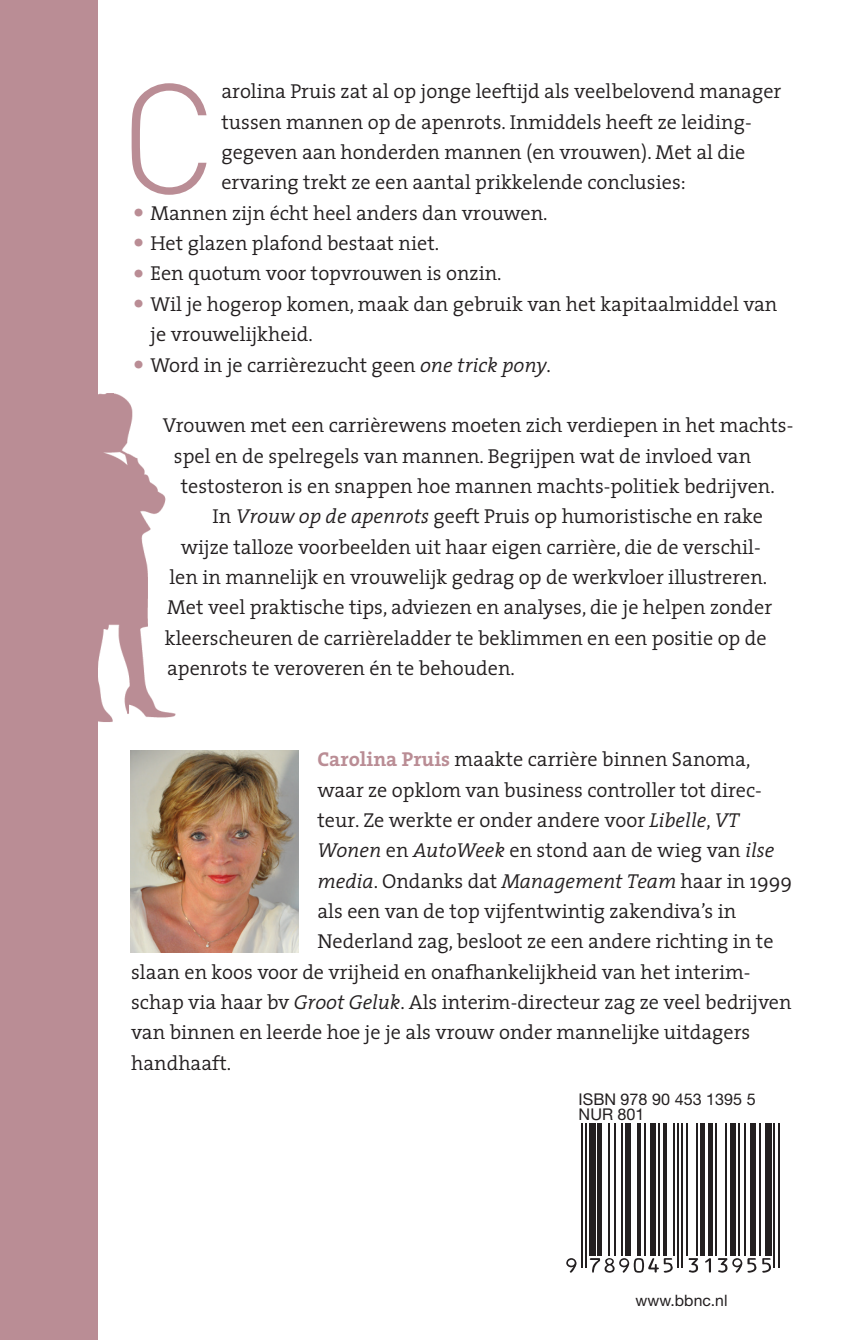
<style>
.page{position:relative;width:862px;height:1340px;background:#fff}
.page>*{position:absolute;margin:0;border:0;box-sizing:border-box;transform-origin:0 0}
.t1{font:300 153.9px "DIN Pro";color:#ba8d95}
.t2{font:300 20.25px/30.4px "The Serif";color:#231f20}
.t3{font:16.2px/14.6px "Helvetica Neue LT Std";color:#231f20}
.t4{font:15.75px "Helvetica Neue LT Std";color:#231f20}
.s1{font-size:36px;color:#ba8d95}
.s2{font-style:italic}
.s3{font-weight:700;color:#ba8d95}
</style>
<div class="page">
<img style="left:98px;top:393px;width:78px;height:329px">
<div style="left:0;top:1px;width:98px;height:1338px;background:#ba8d95"></div>
<img style="left:131px;top:750px;width:167px;height:202px">
<hr style="left:580px;top:1111px;width:2px;height:157px;background:#231f20">
<hr style="left:585px;top:1111px;width:1px;height:157px;background:#231f20">
<div style="left:589px;top:1111px;width:6px;height:144px;background:#231f20"></div>
<hr style="left:597px;top:1111px;width:4px;height:144px;background:#231f20">
<hr style="left:608px;top:1111px;width:1px;height:144px;background:#231f20">
<hr style="left:614px;top:1111px;width:2px;height:144px;background:#231f20">
<hr style="left:620px;top:1111px;width:2px;height:144px;background:#231f20">
<div style="left:624px;top:1111px;width:6px;height:144px;background:#231f20"></div>
<hr style="left:637px;top:1111px;width:4px;height:144px;background:#231f20">
<hr style="left:643px;top:1111px;width:2px;height:144px;background:#231f20">
<div style="left:649px;top:1111px;width:6px;height:144px;background:#231f20"></div>
<hr style="left:658px;top:1111px;width:2px;height:144px;background:#231f20">
<svg style="left:663px;top:1123px;width:3px;height:132px"></svg>
<hr style="left:672px;top:1111px;width:2px;height:144px;background:#231f20">
<hr style="left:676px;top:1111px;width:2px;height:157px;background:#231f20">
<hr style="left:681px;top:1111px;width:1px;height:157px;background:#231f20">
<hr style="left:685px;top:1111px;width:2px;height:144px;background:#231f20">
<hr style="left:695px;top:1111px;width:2px;height:144px;background:#231f20">
<svg style="left:700px;top:1123px;width:3px;height:132px"></svg>
<hr style="left:708px;top:1111px;width:4px;height:144px;background:#231f20">
<hr style="left:714px;top:1111px;width:2px;height:144px;background:#231f20">
<hr style="left:725px;top:1111px;width:1px;height:144px;background:#231f20">
<div style="left:729px;top:1111px;width:6px;height:144px;background:#231f20"></div>
<hr style="left:737px;top:1111px;width:2px;height:144px;background:#231f20">
<hr style="left:743px;top:1111px;width:2px;height:144px;background:#231f20">
<div style="left:750px;top:1111px;width:6px;height:144px;background:#231f20"></div>
<hr style="left:758px;top:1111px;width:2px;height:144px;background:#231f20">
<div style="left:764px;top:1111px;width:6px;height:144px;background:#231f20"></div>
<hr style="left:773px;top:1111px;width:1px;height:157px;background:#231f20">
<hr style="left:777px;top:1111px;width:2px;height:157px;background:#231f20">
<svg style="left:566px;top:1258px;width:10px;height:14px"></svg>
<svg style="left:589px;top:1258px;width:83px;height:14px"></svg>
<svg style="left:688px;top:1258px;width:9px;height:14px"></svg>
<svg style="left:705px;top:1258px;width:5px;height:14px"></svg>
<svg style="left:717px;top:1258px;width:53px;height:14px"></svg>
<div style="left:559px;top:1089px;width:233px;height:34px;background:#fff"></div>
<h1 class="t1" style="left:119px;top:34px;width:101px">C</h1>
<p class="t2" style="left:221px;top:76px;width:561px">arolina Pruis zat al op jonge leeftijd als veelbelovend manager tussen mannen op de apenrots. Inmiddels heeft ze leiding&shy;gegeven aan honderden mannen (en vrouwen). Met al die ervaring trekt ze een aantal prikkelende conclusies:</p>
<p class="t2" style="left:131px;top:197px;width:417px"><span class="s1">•</span> Mannen zijn écht heel anders dan vrouwen.</p>
<p class="t2" style="left:131px;top:227px;width:309px"><span class="s1">•</span> Het glazen plafond bestaat niet.</p>
<p class="t2" style="left:131px;top:258px;width:372px"><span class="s1">•</span> Een quotum voor topvrouwen is onzin.</p>
<p class="t2" style="left:150px;top:288px;width:628px;text-indent:-19px"><span class="s1">•</span> Wil je hogerop komen, maak dan gebruik van het kapitaalmiddel van je vrouwelijkheid.</p>
<p class="t2" style="left:131px;top:349px;width:421px"><span class="s1">•</span> Word in je carrièrezucht geen <span class="s2">one trick pony</span>.</p>
<p class="t2" style="left:162px;top:409px;width:632px">Vrouwen met een carrièrewens moeten zich verdiepen in het machts-</p>
<p class="t2" style="left:174px;top:440px;width:578px">spel en de spelregels van mannen. Begrijpen wat de invloed van</p>
<p class="t2" style="left:180px;top:470px;width:595px">testosteron is en snappen hoe mannen machts-politiek bedrijven.</p>
<p class="t2" style="left:212px;top:500px;width:551px">In <span class="s2">Vrouw op de apenrots</span> geeft Pruis op humoristische en rake</p>
<p class="t2" style="left:180px;top:531px;width:581px">wijze talloze voorbeelden uit haar eigen carrière, die de verschil-</p>
<p class="t2" style="left:169px;top:561px;width:599px">len in mannelijk en vrouwelijk gedrag op de werkvloer illustreren.</p>
<p class="t2" style="left:167px;top:591px;width:606px">Met veel praktische tips, adviezen en analyses, die je helpen zonder</p>
<p class="t2" style="left:165px;top:622px;width:603px">kleerscheuren de carrièreladder te beklimmen en een positie op de</p>
<p class="t2" style="left:167px;top:652px;width:349px">apenrots te veroveren én te behouden.</p>
<p class="t2" style="left:317px;top:743px;width:434px"><span class="s3">Carolina Pruis</span> maakte carrière binnen Sanoma,</p>
<p class="t2" style="left:317px;top:774px;width:445px">waar ze opklom van business controller tot direc-</p>
<p class="t2" style="left:317px;top:804px;width:423px">teur. Ze werkte er onder andere voor <span class="s2">Libelle</span>, <span class="s2">VT</span></p>
<p class="t2" style="left:317px;top:834px;width:458px"><span class="s2">Wonen</span> en <span class="s2">AutoWeek</span> en stond aan de wieg van <span class="s2">ilse</span></p>
<p class="t2" style="left:317px;top:865px;width:476px"><span class="s2">media</span>. Ondanks dat <span class="s2">Management Team</span> haar in 1999</p>
<p class="t2" style="left:317px;top:895px;width:420px">als een van de top vijfentwintig zakendiva’s in</p>
<p class="t2" style="left:317px;top:925px;width:457px">Nederland zag, besloot ze een andere richting in te</p>
<p class="t2" style="left:131px;top:956px;width:620px">slaan en koos voor de vrijheid en onafhankelijkheid van het interim-</p>
<p class="t2" style="left:131px;top:986px;width:661px">schap via haar bv <span class="s2">Groot Geluk</span>. Als interim-directeur zag ze veel bedrijven</p>
<p class="t2" style="left:131px;top:1016px;width:620px">van binnen en leerde hoe je je als vrouw onder mannelijke uitdagers</p>
<p class="t2" style="left:131px;top:1047px;width:102px">handhaaft.</p>
<p class="t3" style="left:578px;top:1091px;width:178px">ISBN 978 90 453 1395 5<br>NUR 801</p>
<p class="t4" style="left:635px;top:1290px;width:93px">www.bbnc.nl</p>
</div>
